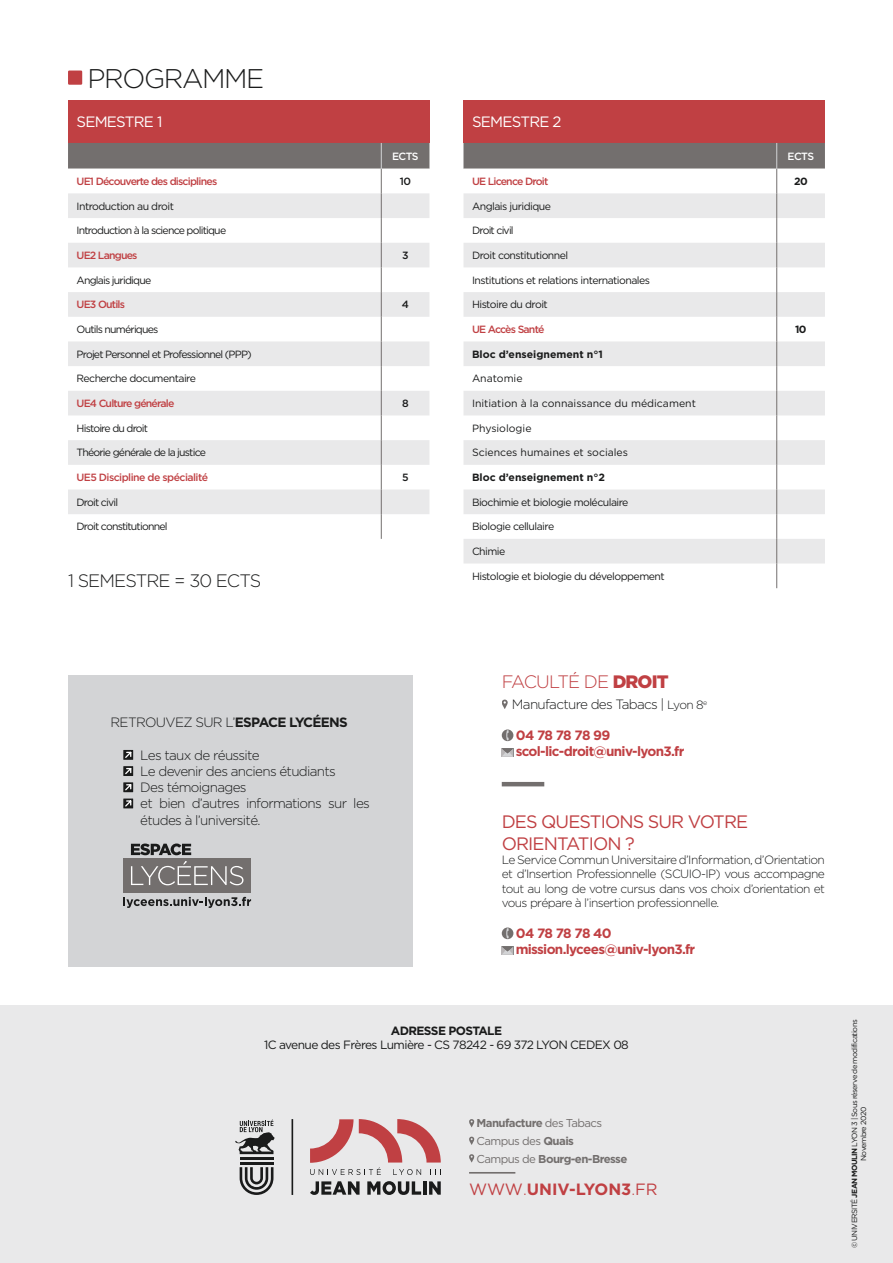
<style>
.page{position:relative;width:893px;height:1263px;background:#fff}
.page>*{position:absolute;margin:0;border:0;box-sizing:border-box;transform-origin:0 0}
.Rubrique{font:300 27px "Gotham";letter-spacing:-.05em;color:#1a1b1b}
.Liste{font:18px/21.6px "Gotham";letter-spacing:-.05em;color:#c04043}
.Sous-Titre{font:300 18px "Gotham";letter-spacing:-.05em;color:#1a1b1b}
.Liste-2{font:300 18px "Gotham";letter-spacing:-.05em;color:#c04043}
.t1{font:700 16.35px "Gotham";color:#c04043}
.TAB_Titre{font:15px "Gotham";letter-spacing:-.05em;color:#fff}
.Liste-3{font:300 13.5px/16.2px "Gotham";letter-spacing:-.05em;color:#1a1b1b}
.Texte{font:700 13.5px "Gotham";letter-spacing:-.05em;color:#c04043}
.Texte-2{font:300 13.5px "Gotham";letter-spacing:-.05em;color:#1a1b1b}
.Liste-4{font:300 12px/14.4px "Gotham";letter-spacing:-.05em;color:#1a1b1b;text-align:justify}
.Texte-3{font:12px "Gotham";letter-spacing:-.05em;color:#1a1b1b}
.Texte-4{font:700 12px "Gotham";letter-spacing:-.05em;color:#1a1b1b}
.t2{font:700 11.4px "Gotham";letter-spacing:-.05em;color:#736f6e}
.t3{font:11.4px "Gotham";letter-spacing:-.05em;color:#736f6e}
.TAB_Texte{font:10.5px "Gotham";letter-spacing:-.05em;color:#1a1b1b}
.TAB_Texte-2{font:10.5px "Gotham";letter-spacing:-.075em;color:#1a1b1b}
.TAB_UE{font:500 10.5px "Gotham";letter-spacing:-.075em;color:#c04043}
.TAB_Texte-3{font:10.5px "Gotham";color:#1a1b1b}
.TAB_Texte-4{font:700 10.5px "Gotham";color:#1a1b1b}
.TAB_UE-2{font:500 10.5px "Gotham";letter-spacing:-.05em;color:#c04043}
.TAB_Texte-5{font:500 10.5px "Gotham";letter-spacing:-.05em;color:#fff}
.TAB_Texte-6{font:500 10.5px "Gotham";color:#1a1b1b}
.Texte-5{font:7.5px "Gotham";letter-spacing:-.07em;color:#1a1b1b}
.s1{font-weight:700}
.s2{font-weight:900}
.s3{font-size:12px}
.s4{font-weight:400}
.s5{font-weight:300}
</style>
<div class="page">
<div style="left:0;top:1005px;width:893px;height:258px;background:#e9e9ea"></div>
<svg style="left:469px;top:1119px;width:5px;height:8px"></svg>
<svg style="left:469px;top:1137px;width:5px;height:8px"></svg>
<svg style="left:469px;top:1154px;width:5px;height:8px"></svg>
<svg style="left:310px;top:1119px;width:131px;height:56px"></svg>
<svg style="left:310px;top:1181px;width:50px;height:14px"></svg>
<svg style="left:367px;top:1181px;width:54px;height:14px"></svg>
<hr style="left:423px;top:1181px;width:3px;height:14px;background:#1a1b1b">
<svg style="left:429px;top:1181px;width:12px;height:14px"></svg>
<hr style="left:292px;top:1119px;width:1px;height:76px;background:#1a1b1b">
<svg style="left:240px;top:1167px;width:33px;height:28px"></svg>
<hr style="left:240px;top:1162px;width:33px;height:2px;background:#1a1b1b">
<hr style="left:240px;top:1157px;width:33px;height:2px;background:#1a1b1b">
<svg style="left:235px;top:1119px;width:40px;height:35px"></svg>
<hr style="left:469px;top:1172px;width:46px;height:1px;background:#736f6e">
<div style="left:68px;top:71px;width:14px;height:14px;background:#c04043"></div>
<div style="left:68px;top:100px;width:361px;height:43px;background:#c04043"></div>
<svg style="left:68px;top:143px;width:361px;height:396px"></svg>
<div style="left:463px;top:100px;width:362px;height:43px;background:#c04043"></div>
<svg style="left:463px;top:143px;width:362px;height:445px"></svg>
<svg style="left:502px;top:700px;width:6px;height:9px"></svg>
<div style="left:502px;top:729px;width:11px;height:12px;background:#736f6e;border-radius:50%"></div>
<svg style="left:506px;top:730px;width:3px;height:10px"></svg>
<div style="left:502px;top:748px;width:11px;height:9px;background:#c8c7c9"></div>
<svg style="left:502px;top:748px;width:11px;height:8px"></svg>
<hr style="left:502px;top:782px;width:42px;height:4px;background:#736f6e">
<div style="left:502px;top:927px;width:11px;height:12px;background:#736f6e;border-radius:50%"></div>
<svg style="left:506px;top:928px;width:3px;height:10px"></svg>
<div style="left:502px;top:946px;width:11px;height:9px;background:#c8c8c9"></div>
<svg style="left:502px;top:946px;width:11px;height:8px"></svg>
<div style="left:68px;top:675px;width:344px;height:292px;background:#d3d4d6"></div>
<svg style="left:123px;top:750px;width:10px;height:10px"></svg>
<svg style="left:124px;top:750px;width:9px;height:9px"></svg>
<svg style="left:123px;top:766px;width:10px;height:10px"></svg>
<svg style="left:124px;top:767px;width:9px;height:8px"></svg>
<div style="left:123px;top:782px;width:10px;height:10px;background:#5c5d5d"></div>
<svg style="left:124px;top:783px;width:9px;height:9px"></svg>
<svg style="left:123px;top:798px;width:10px;height:10px"></svg>
<svg style="left:124px;top:799px;width:9px;height:9px"></svg>
<div style="left:123px;top:858px;width:128px;height:35px;background:#736f6e"></div>
<svg style="left:131px;top:861px;width:112px;height:24px"></svg>
<svg style="left:131px;top:843px;width:60px;height:12px"></svg>
<svg style="left:123px;top:897px;width:128px;height:11px"></svg>
<p class="Rubrique" style="left:88px;top:63px;width:178px">PROGRAMME</p>
<p class="TAB_Titre" style="left:77px;top:114px;width:87px">SEMESTRE 1</p>
<p class="TAB_Texte-5" style="left:392px;top:150px;width:28px">ECTS</p>
<p class="TAB_UE" style="left:77px;top:175px;width:142px">UE1 Découverte des disciplines</p>
<p class="TAB_Texte-6" style="left:400px;top:175px;width:13px">10</p>
<p class="TAB_Texte" style="left:77px;top:200px;width:99px">Introduction au droit</p>
<p class="TAB_Texte-2" style="left:77px;top:225px;width:151px">Introduction à la science politique</p>
<p class="TAB_UE" style="left:77px;top:249px;width:63px">UE2 Langues</p>
<p class="TAB_Texte-6" style="left:402px;top:249px;width:8px">3</p>
<p class="TAB_Texte-2" style="left:77px;top:274px;width:76px">Anglais juridique</p>
<p class="TAB_UE" style="left:77px;top:299px;width:50px">UE3 Outils</p>
<p class="TAB_Texte-6" style="left:402px;top:299px;width:9px">4</p>
<p class="TAB_Texte-2" style="left:77px;top:323px;width:83px">Outils numériques</p>
<p class="TAB_Texte-2" style="left:77px;top:348px;width:177px">Projet Personnel et Professionnel (PPP)</p>
<p class="TAB_Texte" style="left:77px;top:373px;width:121px">Recherche documentaire</p>
<p class="TAB_UE" style="left:77px;top:397px;width:99px">UE4 Culture générale</p>
<p class="TAB_Texte-6" style="left:402px;top:397px;width:8px">8</p>
<p class="TAB_Texte-2" style="left:77px;top:422px;width:73px">Histoire du droit</p>
<p class="TAB_Texte-2" style="left:77px;top:447px;width:131px">Théorie générale de la justice</p>
<p class="TAB_UE-2" style="left:77px;top:471px;width:133px">UE5 Discipline de spécialité</p>
<p class="TAB_Texte-6" style="left:402px;top:471px;width:8px">5</p>
<p class="TAB_Texte-2" style="left:77px;top:496px;width:43px">Droit civil</p>
<p class="TAB_Texte-2" style="left:77px;top:521px;width:93px">Droit constitutionnel</p>
<p class="Sous-Titre" style="left:68px;top:571px;width:195px">1 SEMESTRE = 30 ECTS</p>
<p class="TAB_Titre" style="left:472px;top:114px;width:91px">SEMESTRE 2</p>
<p class="TAB_Texte-5" style="left:787px;top:150px;width:28px">ECTS</p>
<p class="TAB_UE" style="left:472px;top:175px;width:78px">UE Licence Droit</p>
<p class="TAB_Texte-4" style="left:794px;top:175px;width:15px">20</p>
<p class="TAB_Texte" style="left:472px;top:200px;width:80px">Anglais juridique</p>
<p class="TAB_Texte-2" style="left:472px;top:225px;width:43px">Droit civil</p>
<p class="TAB_Texte" style="left:472px;top:249px;width:98px">Droit constitutionnel</p>
<p class="TAB_Texte" style="left:472px;top:274px;width:180px">Institutions et relations internationales</p>
<p class="TAB_Texte" style="left:472px;top:299px;width:77px">Histoire du droit</p>
<p class="TAB_UE" style="left:472px;top:323px;width:74px">UE Accès Santé</p>
<p class="TAB_Texte-4" style="left:795px;top:323px;width:13px">10</p>
<p class="TAB_Texte-4" style="left:472px;top:348px;width:132px">Bloc d’enseignement n°1</p>
<p class="TAB_Texte-3" style="left:472px;top:373px;width:52px">Anatomie</p>
<p class="TAB_Texte-3" style="left:472px;top:397px;width:225px">Initiation à la connaissance du médicament</p>
<p class="TAB_Texte-3" style="left:472px;top:422px;width:61px">Physiologie</p>
<p class="TAB_Texte-3" style="left:472px;top:447px;width:158px">Sciences humaines et sociales</p>
<p class="TAB_Texte-4" style="left:472px;top:471px;width:135px">Bloc d’enseignement n°2</p>
<p class="TAB_Texte" style="left:472px;top:496px;width:158px">Biochimie et biologie moléculaire</p>
<p class="TAB_Texte" style="left:472px;top:521px;width:84px">Biologie cellulaire</p>
<p class="TAB_Texte" style="left:472px;top:545px;width:35px">Chimie</p>
<p class="TAB_Texte" style="left:472px;top:570px;width:194px">Histologie et biologie du développement</p>
<p class="Texte-2" style="left:111px;top:715px;width:239px">RETROUVEZ SUR L’<span class="s1">ESPACE LYCÉENS</span></p>
<p class="Liste-3" style="left:140px;top:747px;width:121px">Les taux de réussite</p>
<p class="Liste-3" style="left:140px;top:763px;width:197px">Le devenir des anciens étudiants</p>
<p class="Liste-3" style="left:140px;top:779px;width:108px">Des témoignages</p>
<p class="Liste-3" style="left:140px;top:795px;width:231px">et bien d’autres informations sur les études à l’université.</p>
<p class="Liste-2" style="left:502px;top:672px;width:168px">FACULTÉ DE <span class="s2">DROIT</span></p>
<p class="Liste-3" style="left:512px;top:696px;width:197px">Manufacture des Tabacs | <span class="s3">Lyon 8</span><sup>e</sup></p>
<p class="Texte" style="left:516px;top:727px;width:96px">04 78 78 78 99</p>
<p class="Texte" style="left:516px;top:743px;width:170px">scol-lic-droit@univ-lyon3.fr</p>
<p class="Liste" style="left:502px;top:810px;width:248px">DES QUESTIONS SUR VOTRE<br>ORIENTATION ?</p>
<p class="Liste-4" style="left:502px;top:852px;width:325px">Le Service Commun Universitaire d’Information, d’Orientation et d’Insertion Professionnelle (SCUIO-IP) vous accompagne tout au long de votre cursus dans vos choix d’orientation et vous prépare à l’insertion professionnelle.</p>
<p class="Texte" style="left:516px;top:925px;width:97px">04 78 78 78 40</p>
<p class="Texte" style="left:516px;top:941px;width:181px">mission.lycees@univ-lyon3.fr</p>
<p class="Texte-4" style="left:391px;top:1024px;width:113px">ADRESSE POSTALE</p>
<p class="Texte-3" style="left:264px;top:1038px;width:366px">1C avenue des Frères Lumière - CS 78242 - 69 372 LYON CEDEX 08</p>
<p class="t2" style="left:477px;top:1117px;width:127px">Manufacture <span class="s4">des Tabacs</span></p>
<p class="t3" style="left:477px;top:1135px;width:99px">Campus des <span class="s1">Quais</span></p>
<p class="t2" style="left:477px;top:1152px;width:152px"><span class="s4">Campus de</span> Bourg-en-Bresse</p>
<p class="t1" style="left:469px;top:1180px;width:190px"><span class="s4">WWW</span><span class="s5">.</span>UNIV-LYON3<span class="s5">.</span><span class="s4">FR</span></p>
<p class="Texte-5" style="left:850px;top:1248px;width:230px;rotate:-90deg">© UNIVERSITÉ <span class="s1">JEAN MOULIN</span> LYON 3 | Sous réserve de modifications</p>
<p class="Texte-5" style="left:859px;top:1161px;width:56px;rotate:-90deg">Novembre 2020</p>
</div>
